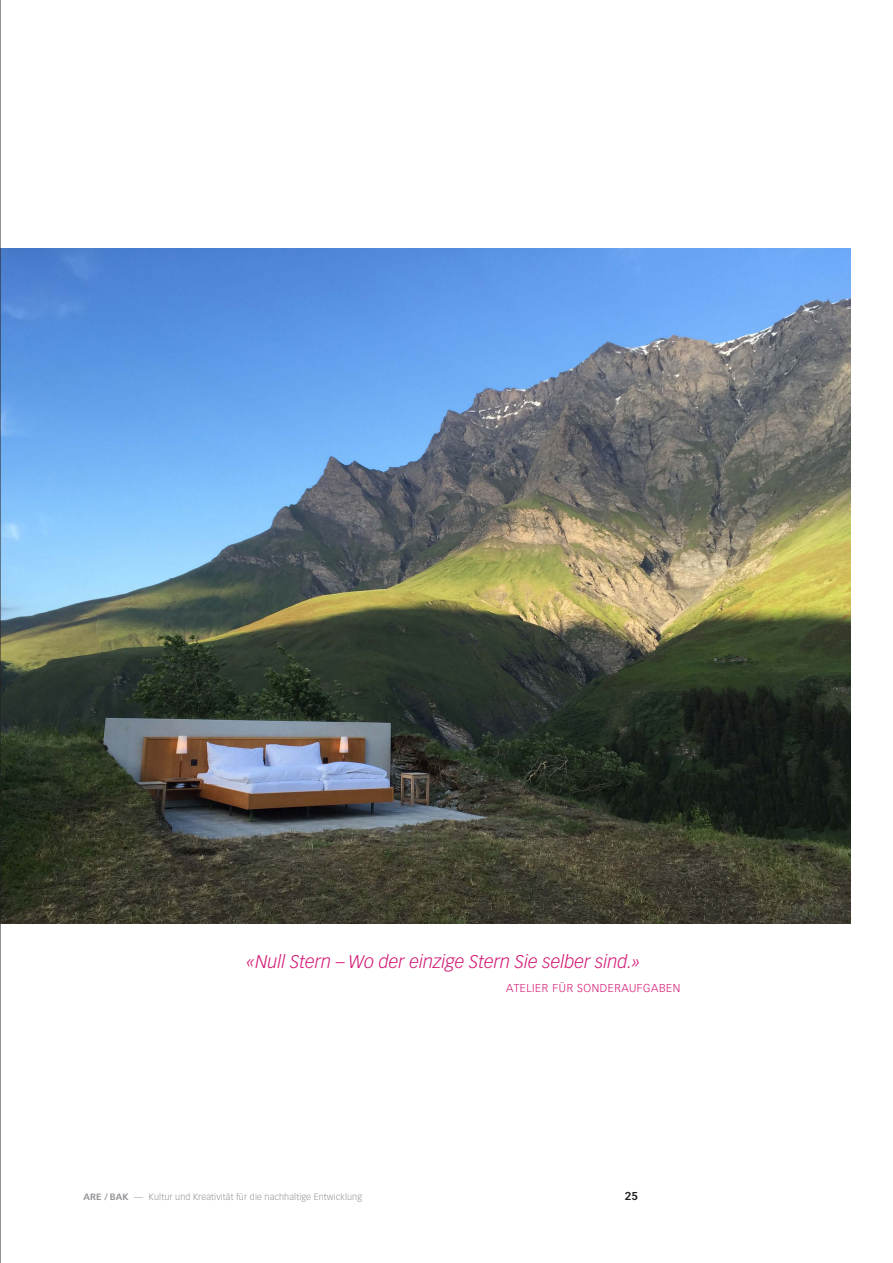
<style>
.page{position:relative;width:893px;height:1263px;background:#fff}
.page>*{position:absolute;margin:0;border:0;box-sizing:border-box;transform-origin:0 0}
.t1{font:italic 300 18px "Vectora LH";color:#d31673}
.t2{font:300 11.25px "Vectora LH";letter-spacing:.05em;color:#d31673}
.t3{font:700 11.25px "Vectora LH";color:#231f20}
.t4{font:300 9px "Vectora LH";letter-spacing:.015em;color:#939598}
.s1{font-weight:700}
</style>
<div class="page">
<img style="left:1px;top:248px;width:849px;height:675px">
<hr style="left:0;top:0;width:1px;height:1263px;background:#231f20">
<h1 class="t1" style="left:247px;top:951px;width:395px">«Null Stern – Wo der einzige Stern Sie selber sind.»</h1>
<p class="t2" style="left:506px;top:981px;width:176px">ATELIER FÜR SONDERAUFGABEN</p>
<p class="t4" style="left:84px;top:1192px;width:280px"><span class="s1">ARE / BAK</span> — Kultur und Kreativität für die nachhaltige Entwicklung</p>
<p class="t3" style="left:625px;top:1190px;width:15px">25</p>
</div>
